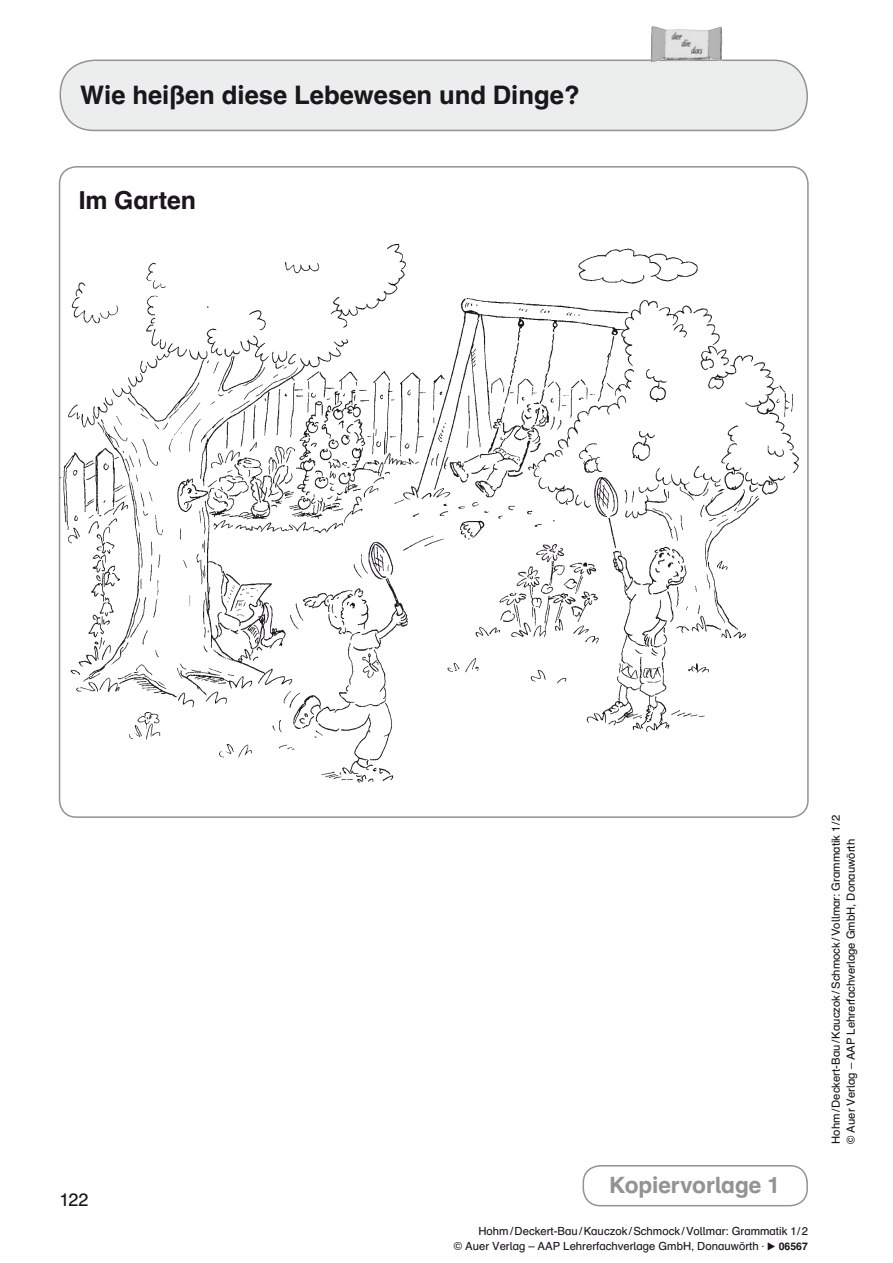
<style>
.page{position:relative;width:893px;height:1263px;background:#fff}
.page>*{position:absolute;margin:0;border:0;box-sizing:border-box;transform-origin:0 0}
.t1{font:700 25.5px "Auer Schulbuch";color:#1a171b}
.t2{font:700 24.75px "Auer Schulbuch";color:#1a171b}
.t3{font:700 22.5px "Auer Schulbuch";letter-spacing:-.005em;color:#929395}
.t4{font:18px "Auer Schulbuch";color:#1a171b}
.t5{font:11.25px/15px "Auer Schulbuch";color:#1a171b}
.t6{font:700 10.5px "Auer Schulbuch";color:#1a171b}
.s1{font-size:10.5px}
</style>
<div class="page">
<div style="left:60px;top:60px;width:747px;height:70px;background:#eceded;border-radius:34px"></div>
<div style="left:60px;top:60px;width:748px;height:71px;border:2px solid #929395;border-radius:34px"></div>
<div style="left:583px;top:1165px;width:225px;height:41px;border:2px solid #929395;border-radius:17px"></div>
<img style="left:651px;top:27px;width:1px;height:35px">
<img style="left:60px;top:240px;width:748px;height:548px">
<h1 class="t1" style="left:80px;top:78px;width:501px">Wie heißen diese Lebewesen und Dinge?</h1>
<h2 class="t2" style="left:79px;top:184px;width:119px">Im Garten</h2>
<h3 class="t4" style="left:60px;top:1189px;width:30px">122</h3>
<h3 class="t3" style="left:609px;top:1171px;width:172px">Kopiervorlage 1</h3>
<p class="t5" style="left:454px;top:1223px;width:355px;text-indent:24px">Hohm/Deckert-Bau/Kauczok/Schmock/Vollmar: Grammatik 1/ 2 © Auer Verlag – AAP Lehrerfachverlage GmbH, Donauwörth <span class="s1">±</span></p>
<p class="t6" style="left:779px;top:1240px;width:31px">06567</p>
<p class="t5" style="left:828px;top:1144px;width:331px;rotate:-90deg">Hohm/Deckert-Bau/Kauczok/Schmock/Vollmar: Grammatik 1/2 © Auer Verlag – AAP Lehrerfachverlage GmbH, Donauwörth</p>
</div>
